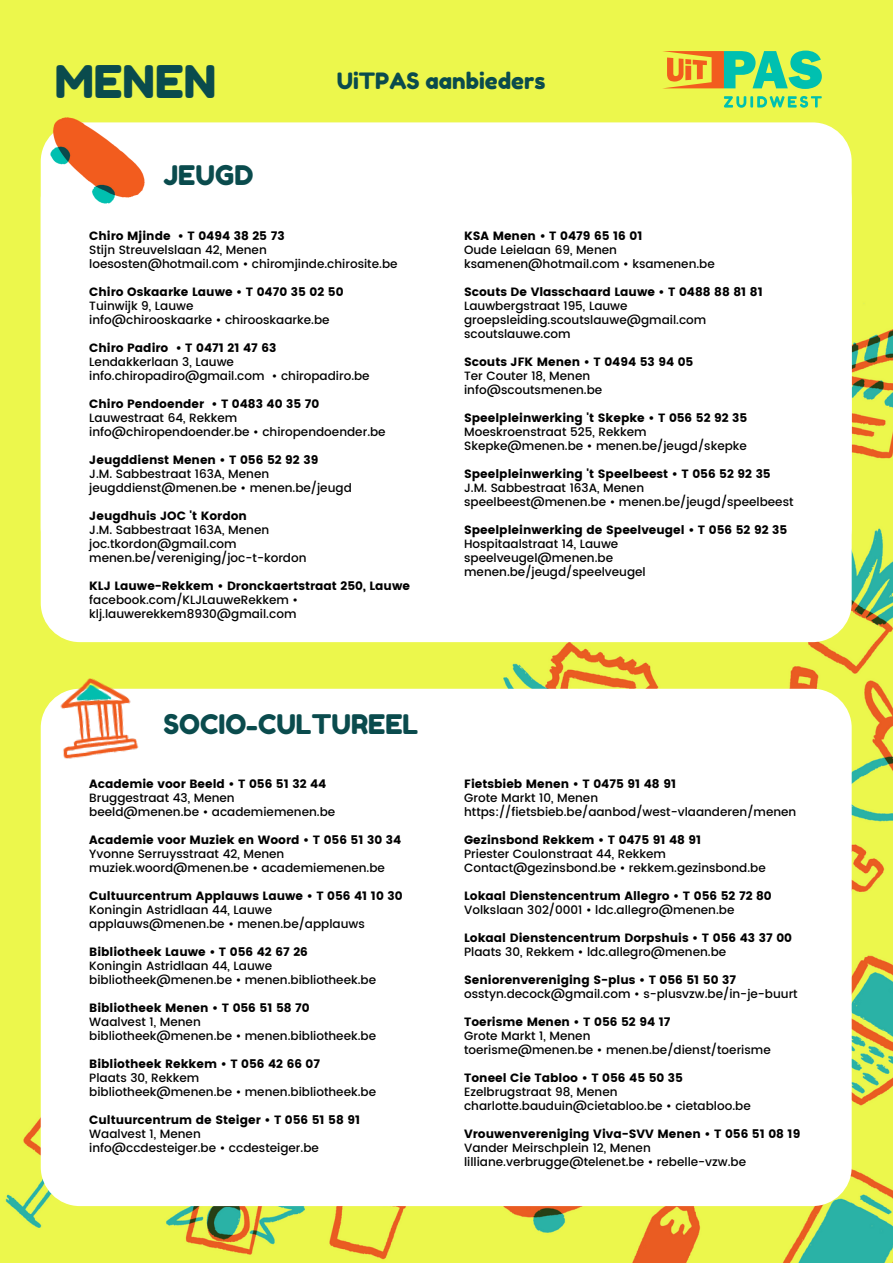
<style>
.page{position:relative;width:893px;height:1264px;background:#fff}
.page>*{position:absolute;margin:0;border:0;box-sizing:border-box;transform-origin:0 0}
.t1{font:45px "Fredoka One";color:#0a4b4d}
.t2{font:27px "Fredoka One";color:#0a4b4d}
.t3{font:22.5px "Fredoka One";color:#0a4b4d}
.t4{font:500 12px/14px "Poppins";color:#000}
.t5{font:12px "Poppins";color:#000}
</style>
<div class="page">
<img style="left:0;top:0;width:892px;height:1262px">
<div style="left:41px;top:122px;width:810px;height:444px;background:#fff;border-radius:39px"></div>
<div style="left:41px;top:161px;width:810px;height:481px;background:#fff;border-radius:39px"></div>
<div style="left:41px;top:688px;width:810px;height:517px;background:#fff;border-radius:39px"></div>
<svg style="left:723px;top:96px;width:98px;height:12px"></svg>
<svg style="left:662px;top:51px;width:159px;height:38px;background:#8fbf69"></svg>
<img style="left:37px;top:100px;width:121px;height:121px">
<img style="left:43px;top:663px;width:108px;height:96px">
<h1 class="t1" style="left:55px;top:54px;width:163px">MENEN</h1>
<h3 class="t3" style="left:336px;top:67px;width:210px">UiTPAS aanbieders</h3>
<h2 class="t2" style="left:163px;top:159px;width:91px">JEUGD</h2>
<p class="t5" style="left:89px;top:229px;width:197px">Chiro Mjinde • T 0494 38 25 73</p>
<p class="t4" style="left:89px;top:243px;width:310px">Stijn Streuvelslaan 42, Menen loesosten@hotmail.com • chiromjinde.chirosite.be</p>
<p class="t5" style="left:89px;top:285px;width:256px">Chiro Oskaarke Lauwe • T 0470 35 02 50</p>
<p class="t4" style="left:89px;top:299px;width:242px">Tuinwijk 9, Lauwe<br>info@chirooskaarke • chirooskaarke.be</p>
<p class="t5" style="left:89px;top:341px;width:189px">Chiro Padiro • T 0471 21 47 63</p>
<p class="t4" style="left:89px;top:355px;width:282px">Lendakkerlaan 3, Lauwe info.chiropadiro@gmail.com • chiropadiro.be</p>
<p class="t5" style="left:89px;top:397px;width:231px">Chiro Pendoender • T 0483 40 35 70</p>
<p class="t4" style="left:89px;top:411px;width:298px">Lauwestraat 64, Rekkem info@chiropendoender.be • chiropendoender.be</p>
<p class="t5" style="left:89px;top:453px;width:230px">Jeugddienst Menen • T 056 52 92 39</p>
<p class="t4" style="left:89px;top:467px;width:264px">J.M. Sabbestraat 163A, Menen jeugddienst@menen.be • menen.be/jeugd</p>
<p class="t5" style="left:89px;top:509px;width:159px">Jeugdhuis JOC 't Kordon</p>
<p class="t4" style="left:89px;top:523px;width:219px">J.M. Sabbestraat 163A, Menen joc.tkordon@gmail.com menen.be/vereniging/joc-t-kordon</p>
<p class="t5" style="left:89px;top:579px;width:322px">KLJ Lauwe-Rekkem • Dronckaertstraat 250, Lauwe</p>
<p class="t4" style="left:89px;top:593px;width:210px">facebook.com/KLJLauweRekkem • klj.lauwerekkem8930@gmail.com</p>
<h2 class="t2" style="left:163px;top:707px;width:256px">SOCIO-CULTUREEL</h2>
<p class="t5" style="left:89px;top:776px;width:239px">Academie voor Beeld • T 056 51 32 44</p>
<p class="t4" style="left:89px;top:791px;width:247px">Bruggestraat 43, Menen beeld@menen.be • academiemenen.be</p>
<p class="t5" style="left:89px;top:833px;width:313px">Academie voor Muziek en Woord • T 056 51 30 34</p>
<p class="t4" style="left:89px;top:847px;width:297px">Yvonne Serruysstraat 42, Menen muziek.woord@menen.be • academiemenen.be</p>
<p class="t5" style="left:89px;top:889px;width:315px">Cultuurcentrum Applauws Lauwe • T 056 41 10 30</p>
<p class="t4" style="left:89px;top:903px;width:277px">Koningin Astridlaan 44, Lauwe applauws@menen.be • menen.be/applauws</p>
<p class="t5" style="left:89px;top:945px;width:220px">Bibliotheek Lauwe • T 056 42 67 26</p>
<p class="t4" style="left:89px;top:959px;width:288px">Koningin Astridlaan 44, Lauwe bibliotheek@menen.be • menen.bibliotheek.be</p>
<p class="t5" style="left:89px;top:1001px;width:222px">Bibliotheek Menen • T 056 51 58 70</p>
<p class="t4" style="left:89px;top:1015px;width:288px">Waalvest 1, Menen<br>bibliotheek@menen.be • menen.bibliotheek.be</p>
<p class="t5" style="left:89px;top:1057px;width:232px">Bibliotheek Rekkem • T 056 42 66 07</p>
<p class="t4" style="left:89px;top:1071px;width:288px">Plaats 30, Rekkem<br>bibliotheek@menen.be • menen.bibliotheek.be</p>
<p class="t5" style="left:89px;top:1113px;width:272px">Cultuurcentrum de Steiger • T 056 51 58 91</p>
<p class="t4" style="left:89px;top:1127px;width:231px">Waalvest 1, Menen info@ccdesteiger.be • ccdesteiger.be</p>
<p class="t5" style="left:464px;top:229px;width:180px">KSA Menen • T 0479 65 16 01</p>
<p class="t4" style="left:464px;top:243px;width:252px">Oude Leielaan 69, Menen ksamenen@hotmail.com • ksamenen.be</p>
<p class="t5" style="left:464px;top:285px;width:300px">Scouts De Vlasschaard Lauwe • T 0488 88 81 81</p>
<p class="t4" style="left:464px;top:299px;width:244px">Lauwbergstraat 195, Lauwe groepsleiding.scoutslauwe@gmail.com scoutslauwe.com</p>
<p class="t5" style="left:464px;top:355px;width:231px">Scouts JFK Menen • T 0494 53 94 05</p>
<p class="t4" style="left:464px;top:369px;width:140px">Ter Couter 18, Menen info@scoutsmenen.be</p>
<p class="t5" style="left:464px;top:411px;width:285px">Speelpleinwerking 't Skepke • T 056 52 92 35</p>
<p class="t4" style="left:464px;top:425px;width:284px">Moeskroenstraat 525, Rekkem<br>Skepke@menen.be • menen.be/jeugd/skepke</p>
<p class="t5" style="left:464px;top:467px;width:308px">Speelpleinwerking 't Speelbeest • T 056 52 92 35</p>
<p class="t4" style="left:464px;top:481px;width:331px">J.M. Sabbestraat 163A, Menen<br>speelbeest@menen.be • menen.be/jeugd/speelbeest</p>
<p class="t5" style="left:464px;top:523px;width:324px">Speelpleinwerking de Speelveugel • T 056 52 92 35</p>
<p class="t4" style="left:464px;top:537px;width:183px">Hospitaalstraat 14, Lauwe speelveugel@menen.be menen.be/jeugd/speelveugel</p>
<p class="t5" style="left:464px;top:776px;width:213px">Fietsbieb Menen • T 0475 91 48 91</p>
<p class="t4" style="left:464px;top:791px;width:334px">Grote Markt 10, Menen https://fietsbieb.be/aanbod/west-vlaanderen/menen</p>
<p class="t5" style="left:464px;top:833px;width:239px">Gezinsbond Rekkem • T 0475 91 48 91</p>
<p class="t4" style="left:464px;top:847px;width:303px">Priester Coulonstraat 44, Rekkem<br>Contact@gezinsbond.be • rekkem.gezinsbond.be</p>
<p class="t5" style="left:464px;top:889px;width:309px">Lokaal Dienstencentrum Allegro • T 056 52 72 80</p>
<p class="t4" style="left:464px;top:903px;width:272px">Volkslaan 302/0001 • ldc.allegro@menen.be</p>
<p class="t5" style="left:464px;top:931px;width:329px">Lokaal Dienstencentrum Dorpshuis • T 056 43 37 00</p>
<p class="t4" style="left:464px;top:945px;width:264px">Plaats 30, Rekkem • ldc.allegro@menen.be</p>
<p class="t5" style="left:464px;top:973px;width:273px">Seniorenvereniging S-plus • T 056 51 50 37</p>
<p class="t4" style="left:464px;top:987px;width:335px">osstyn.decock@gmail.com • s-plusvzw.be/in-je-buurt</p>
<p class="t5" style="left:464px;top:1015px;width:208px">Toerisme Menen • T 056 52 94 17</p>
<p class="t4" style="left:464px;top:1029px;width:308px">Grote Markt 1, Menen<br>toerisme@menen.be • menen.be/dienst/toerisme</p>
<p class="t5" style="left:464px;top:1071px;width:220px">Toneel Cie Tabloo • T 056 45 50 35</p>
<p class="t4" style="left:464px;top:1085px;width:288px">Ezelbrugstraat 98, Menen charlotte.bauduin@cietabloo.be • cietabloo.be</p>
<p class="t5" style="left:464px;top:1127px;width:338px">Vrouwenvereniging Viva-SVV Menen • T 056 51 08 19</p>
<p class="t4" style="left:464px;top:1141px;width:283px">Vander Meirschplein 12, Menen lilliane.verbrugge@telenet.be • rebelle-vzw.be</p>
</div>
